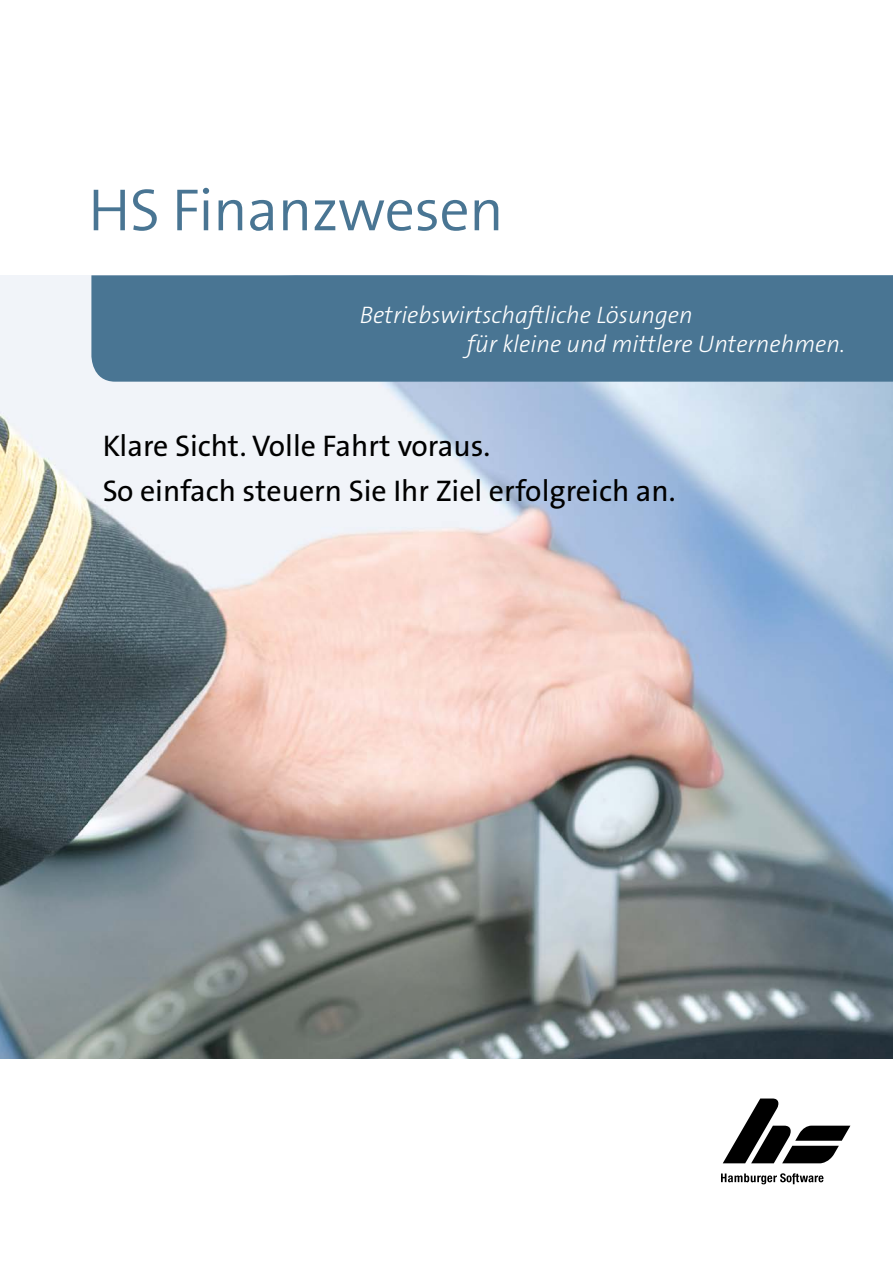
<style>
.page{position:relative;width:893px;height:1263px;background:#fff}
.page>*{position:absolute;margin:0;border:0;box-sizing:border-box;transform-origin:0 0}
.t1{font:300 60px "The Sans B4";letter-spacing:-.01em;color:#497593}
.t2{font:30px/45px "The Sans B5 Plain";color:#000}
.t3{font:italic 300 24px/28.8px "The Sans B3";color:#fff}
</style>
<div class="page">
<img style="left:0;top:275px;width:893px;height:783px">
<div style="left:91px;top:275px;width:802px;height:107px;background:#497593"></div>
<svg style="left:723px;top:1098px;width:127px;height:65px"></svg>
<svg style="left:721px;top:1173px;width:102px;height:11px"></svg>
<h1 class="t1" style="left:88px;top:179px;width:417px">HS Finanzwesen</h1>
<p class="t3" style="left:467px;top:301px;width:379px;text-indent:-107px">Betriebswirtschaftliche Lösungen<br>für kleine und mittlere Unternehmen.</p>
<p class="t2" style="left:102px;top:425px;width:575px">Klare Sicht. Volle Fahrt voraus.<br>So einfach steuern Sie Ihr Ziel erfolgreich an.</p>
</div>
